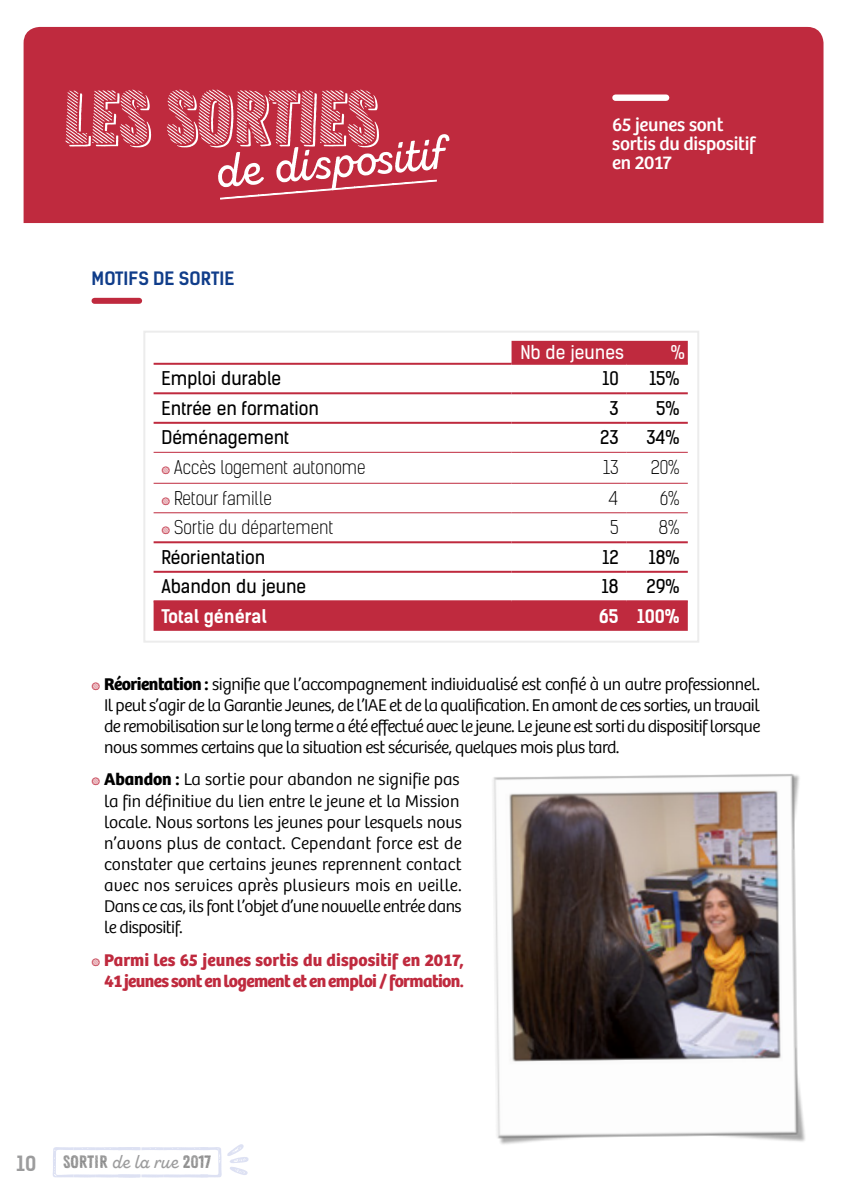
<style>
.page{position:relative;width:851px;height:1191px;background:#fff}
.page>*{position:absolute;margin:0;border:0;box-sizing:border-box;transform-origin:0 0}
.t1{font:75.6px "Zing Rust D1 Base Sh 1";color:#fff}
.t2{font:46px "Zing Script Rust SB Demo Base";color:#fff}
.t3{font:20px "Kelson Sans Bold BG";color:#9c9c9d}
.t4{font:19.2px/19.2px "Bree";letter-spacing:-.01em;color:#fff}
.t5{font:18px "Kelson Sans Regular BG";color:#000}
.t6{font:18px "Kelson Sans Light BG";color:#000}
.t7{font:18px "Kelson Sans Bold BG";color:#fff}
.t8{font:18px "Zing Script Rust SB Demo Base";color:#9c9c9d}
.t9{font:18px "Kelson Sans Regular BG";color:#fff}
.t10{font:300 17.6px/21.2px "Bree";letter-spacing:-.005em;color:#000;text-align:justify}
.t11{font:700 17.6px/21.2px "Bree";letter-spacing:-.035em;color:#bf2a3e;text-align:right}
.t12{font:700 17.6px "Kelson Sans";color:#103d8a}
.s1{font-family:"Freight Macro Pro";font-weight:700;font-size:17.6px;color:#bf2a3e}
.s2{font-family:"Freight Macro Pro";font-weight:700;color:#bf2a3e}
.s3{font-weight:700}
.s4{font-family:"Freight Macro Pro"}
.s5{font-family:"Zing Rust D1 Base";font-style:italic;color:#000}
.s6{font-family:"Zing Rust D1 Base";color:#000}
</style>
<div class="page">
<svg style="left:227px;top:1144px;width:21px;height:31px"></svg>
<svg style="left:53px;top:1147px;width:168px;height:30px"></svg>
<div style="left:24px;top:27px;width:799px;height:196px;background:#bf2a3e"></div>
<svg style="left:220px;top:179px;width:217px;height:21px;background:#c43d50"></svg>
<div style="left:615px;top:94px;width:51px;height:7px;background:#fff"></div>
<div style="left:143px;top:331px;width:556px;height:311px;background:#fff;border:2px solid #ececec"></div>
<div style="left:511px;top:341px;width:176px;height:22px;background:#bf2a3e"></div>
<div style="left:153px;top:602px;width:534px;height:29px;background:#bf2a3e"></div>
<hr style="left:153px;top:363px;width:358px;height:2px;background:#bf2a3e">
<hr style="left:511px;top:363px;width:115px;height:2px;background:#bf2a3e">
<hr style="left:153px;top:600px;width:358px;height:2px;background:#bf2a3e">
<hr style="left:511px;top:600px;width:115px;height:2px;background:#bf2a3e">
<hr style="left:626px;top:363px;width:61px;height:2px;background:#bf2a3e">
<hr style="left:626px;top:600px;width:61px;height:2px;background:#bf2a3e">
<hr style="left:153px;top:392px;width:358px;height:2px;background:#bf2a3e">
<hr style="left:511px;top:392px;width:115px;height:2px;background:#bf2a3e">
<hr style="left:626px;top:392px;width:61px;height:2px;background:#bf2a3e">
<hr style="left:153px;top:422px;width:358px;height:2px;background:#bf2a3e">
<hr style="left:511px;top:422px;width:115px;height:2px;background:#bf2a3e">
<hr style="left:153px;top:541px;width:358px;height:2px;background:#bf2a3e">
<hr style="left:511px;top:541px;width:115px;height:2px;background:#bf2a3e">
<hr style="left:626px;top:422px;width:61px;height:2px;background:#bf2a3e">
<hr style="left:626px;top:541px;width:61px;height:2px;background:#bf2a3e">
<hr style="left:153px;top:483px;width:358px;height:1px;background:#bf2a3e">
<hr style="left:511px;top:483px;width:115px;height:1px;background:#bf2a3e">
<hr style="left:626px;top:483px;width:61px;height:1px;background:#bf2a3e">
<hr style="left:153px;top:512px;width:358px;height:1px;background:#bf2a3e">
<hr style="left:511px;top:512px;width:115px;height:1px;background:#bf2a3e">
<hr style="left:626px;top:512px;width:61px;height:1px;background:#bf2a3e">
<hr style="left:153px;top:452px;width:358px;height:1px;background:#bf2a3e">
<hr style="left:511px;top:452px;width:115px;height:1px;background:#bf2a3e">
<hr style="left:626px;top:452px;width:61px;height:1px;background:#bf2a3e">
<hr style="left:153px;top:571px;width:358px;height:2px;background:#bf2a3e">
<hr style="left:511px;top:571px;width:115px;height:2px;background:#bf2a3e">
<hr style="left:626px;top:571px;width:61px;height:2px;background:#bf2a3e">
<div style="left:94px;top:298px;width:45px;height:6px;background:#bf2a3e"></div>
<img style="left:493px;top:774px;width:312px;height:371px">
<h1 class="t1" style="left:63px;top:73px;width:236px">LES SORTIES</h1>
<h2 class="t2" style="left:213px;top:143px;width:231px;rotate:-5deg">de dispositif</h2>
<p class="t12" style="left:92px;top:268px;width:10px">MOTI</p>
<p class="t12" style="left:129px;top:268px;width:61px">FSDE SORTIE</p>
<p class="t4" style="left:612px;top:115px;width:145px">65 jeunes sont sortis du dispositif en 2017</p>
<p class="t9" style="left:520px;top:341px;width:105px">Nb de jeunes</p>
<p class="t9" style="left:670px;top:341px;width:16px">%</p>
<p class="t5" style="left:161px;top:367px;width:121px">Emploi durable</p>
<p class="t5" style="left:602px;top:367px;width:18px">10</p>
<p class="t5" style="left:649px;top:367px;width:32px">15%</p>
<p class="t5" style="left:161px;top:397px;width:159px">Entrée en formation</p>
<p class="t5" style="left:609px;top:397px;width:11px">3</p>
<p class="t5" style="left:656px;top:397px;width:25px">5%</p>
<p class="t5" style="left:161px;top:426px;width:129px">Déménagement</p>
<p class="t5" style="left:600px;top:426px;width:20px">23</p>
<p class="t5" style="left:646px;top:426px;width:35px">34%</p>
<p class="t6" style="left:161px;top:456px;width:205px"><span class="s1">W</span> Accès logement autonome</p>
<p class="t6" style="left:603px;top:456px;width:17px">13</p>
<p class="t6" style="left:650px;top:456px;width:31px">20%</p>
<p class="t6" style="left:161px;top:487px;width:112px"><span class="s1">W</span> Retour famille</p>
<p class="t6" style="left:609px;top:487px;width:11px">4</p>
<p class="t6" style="left:659px;top:487px;width:22px">6%</p>
<p class="t6" style="left:161px;top:517px;width:173px"><span class="s1">W</span> Sortie du département</p>
<p class="t6" style="left:610px;top:517px;width:10px">5</p>
<p class="t6" style="left:658px;top:517px;width:23px">8%</p>
<p class="t5" style="left:161px;top:546px;width:105px">Réorientation</p>
<p class="t5" style="left:602px;top:546px;width:18px">12</p>
<p class="t5" style="left:648px;top:546px;width:32px">18%</p>
<p class="t5" style="left:161px;top:575px;width:146px">Abandon du jeune</p>
<p class="t5" style="left:602px;top:575px;width:18px">18</p>
<p class="t5" style="left:646px;top:575px;width:35px">29%</p>
<p class="t7" style="left:161px;top:605px;width:107px">Total général</p>
<p class="t7" style="left:598px;top:605px;width:82px">65 100%</p>
<p class="t10" style="left:104px;top:673px;width:657px;text-indent:-13px"><span class="s2">W</span> <span class="s3">Réorientation :</span> signifie que l’accompagnement individualisé est confié à un autre professionnel.<br>Il peut s’agir de la Garantie Jeunes, de l’IAE et de la qualification. En amont de ces sorties, un travail de remobilisation sur le long terme a été effectué avec le jeune. Le jeune est sorti du dispositif lorsque nous sommes certains que la situation est sécurisée, quelques mois plus tard.</p>
<p class="t10" style="left:104px;top:769px;width:359px;text-align:left;text-indent:-13px"><span class="s2">W</span> <span class="s3">Abandon :</span> La sortie pour abandon ne signifie pas la fin définitive du lien entre le jeune et la Mission locale. Nous sortons les jeunes pour lesquels nous n’avons plus de contact. Cependant force est de constater que certains jeunes reprennent contact avec nos services après plusieurs mois en veille.<br>Dans ce cas, ils font l’objet d’une nouvelle entrée dans le dispositif.</p>
<p class="t11" style="left:91px;top:949px;width:374px"><span class="s4">W</span> Parmi les 65 jeunes sortis du dispositif en 2017,<br>41 jeunes sont en logement et en emploi / formation.</p>
<p class="t3" style="left:17px;top:1151px;width:21px">10</p>
<p class="t8" style="left:64px;top:1151px;width:149px"><span class="s5">SORTIR</span>de la rue <span class="s6">2017</span></p>
</div>
